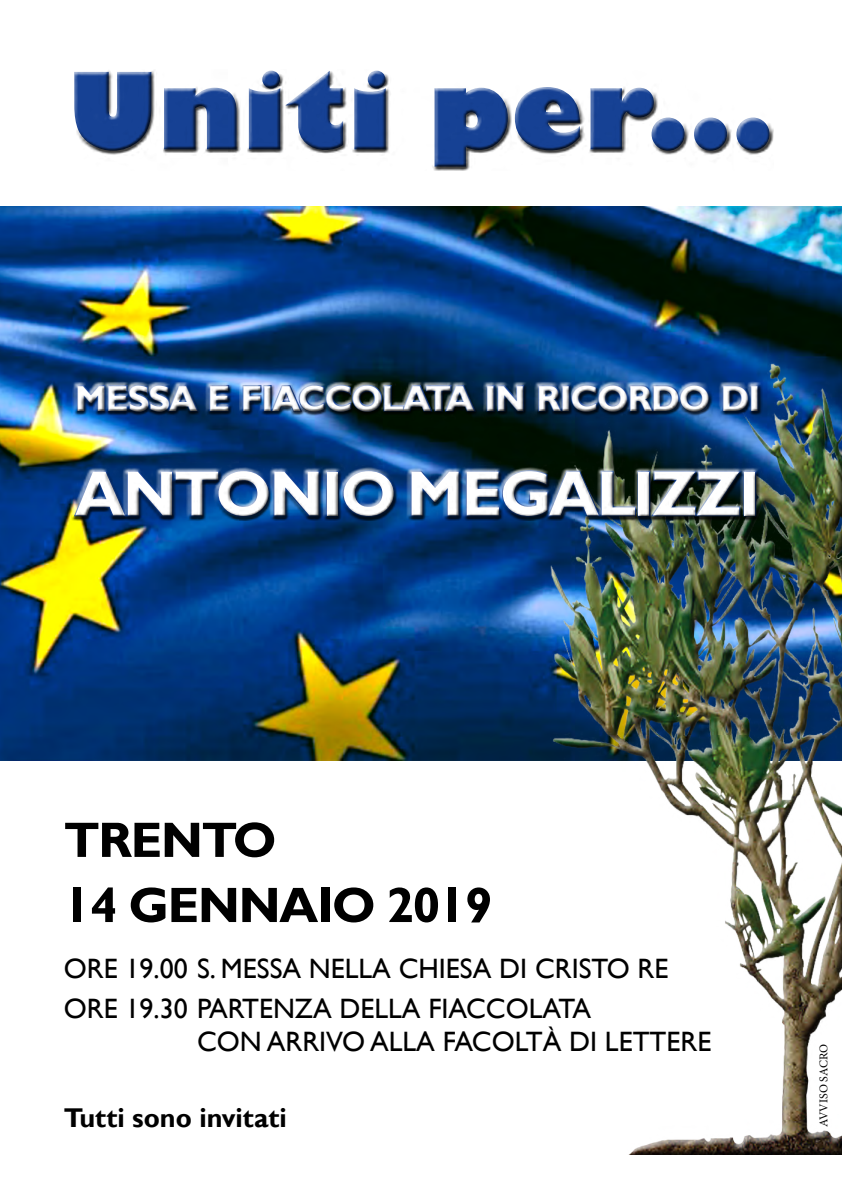
<style>
.page{position:relative;width:842px;height:1191px;background:#fff}
.page>*{position:absolute;margin:0;border:0;box-sizing:border-box;transform-origin:0 0}
.t1{font:800 104px "Gill Sans";letter-spacing:.01em;color:#164194}
.t2{font:700 64px "Gill Sans";letter-spacing:-.035em;color:#fff}
.t3{font:700 50px/65.1px "Gill Sans";letter-spacing:-.03em;color:#000}
.t4{font:700 36px "Gill Sans";letter-spacing:-.03em;color:#fff}
.t5{font:28px/39.3px "Gill Sans";color:#000}
.t6{font:700 27.1px "Gill Sans";color:#000}
.t7{font:12px "Minion Pro";color:#000}
</style>
<div class="page">
<img style="left:0;top:207px;width:842px;height:553px">
<div style="left:76px;top:69px;width:697px;height:101px;background:#000;opacity:.75"></div>
<div style="left:547px;top:363px;width:295px;height:792px;background:#000;opacity:.75"></div>
<div style="left:71px;top:383px;width:691px;height:137px;background:#000;opacity:.75"></div>
<h1 class="t1" style="left:68px;top:46px;width:708px">Uniti per...</h1>
<p class="t4" style="left:75px;top:377px;width:687px">MESSA E FIACCOLATA IN RICORDO DI</p>
<h2 class="t2" style="left:75px;top:455px;width:687px">ANTONIO MEGALIZZI</h2>
<h3 class="t3" style="left:64px;top:809px;width:430px">TRENTO<br>14 GENNAIO 2019</h3>
<p class="t5" style="left:64px;top:949px;width:606px">ORE 19.00 S. MESSA NELLA CHIESA DI CRISTO RE<br>ORE 19.30 PARTENZA DELLA FIACCOLATA</p>
<p class="t5" style="left:197px;top:1022px;width:516px">CON ARRIVO ALLA FACOLTÀ DI LETTERE</p>
<p class="t6" style="left:64px;top:1101px;width:224px">Tutti sono invitati</p>
<p class="t7" style="left:815px;top:1127px;width:85px;rotate:-90deg">AVVISO SACRO</p>
</div>
